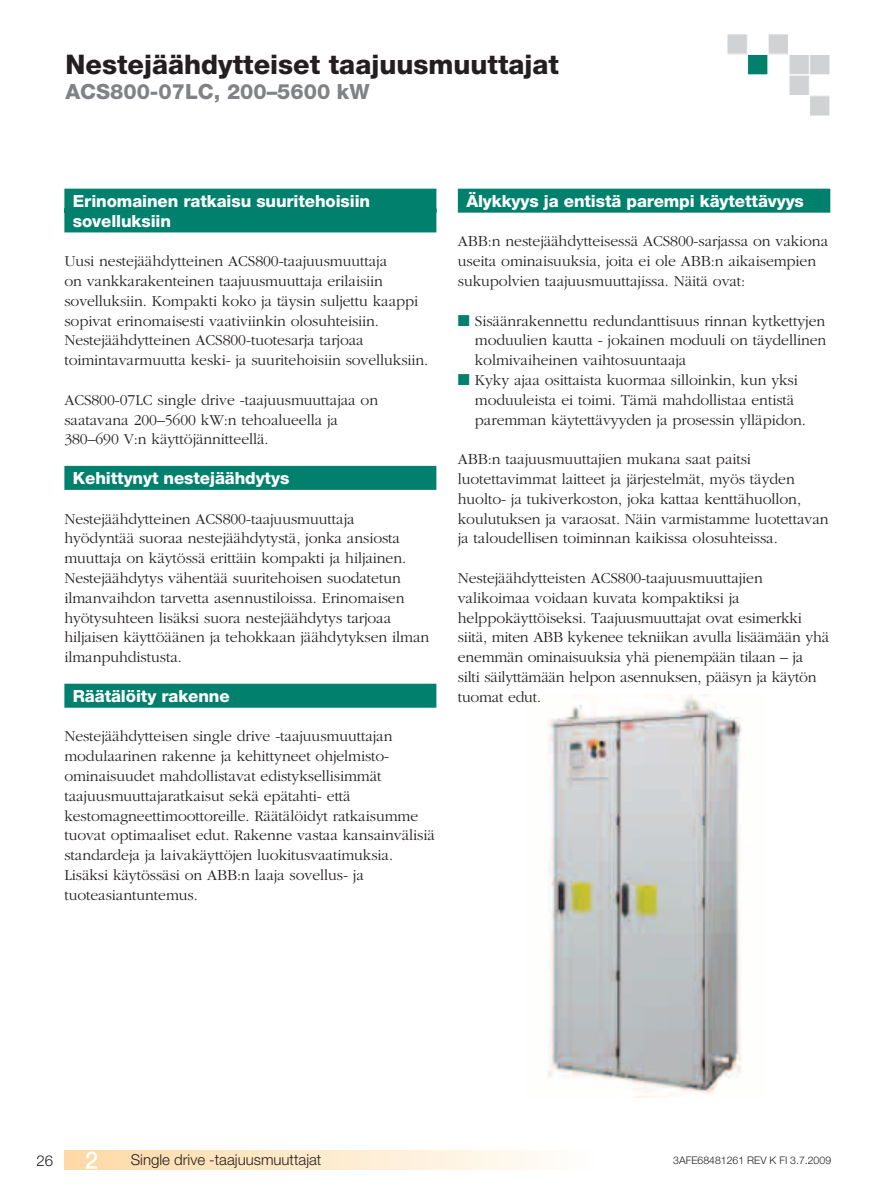
<style>
.page{position:relative;width:894px;height:1189px;background:#fff}
.page>*{position:absolute;margin:0;border:0;box-sizing:border-box;transform-origin:0 0}
.t1{font:800 27px "Helvetica Neue";color:#231f20}
.t2{font:800 21px "Helvetica Neue";color:#808285}
.t3{font:800 16.8px/19.8px "Helvetica Neue";letter-spacing:-.005em;color:#fff}
.t4{font:300 15.75px/19.8px "Garamond";letter-spacing:-.005em;color:#231f20}
.t5{font:300 15px "Helvetica Neue";color:#231f20}
.t6{font:300 10.5px "Helvetica Neue";color:#231f20}
.s1{color:#00806d}
</style>
<div class="page">
<div style="left:726px;top:34px;width:21px;height:20px;background:#d1d2d4"></div>
<div style="left:726px;top:33px;width:21px;height:22px;border:1px solid #fff"></div>
<div style="left:747px;top:54px;width:20px;height:21px;background:#00806d"></div>
<div style="left:746px;top:54px;width:21px;height:21px;border:1px solid #fff"></div>
<div style="left:767px;top:34px;width:21px;height:20px;background:#d1d2d4"></div>
<div style="left:767px;top:33px;width:21px;height:22px;border:1px solid #fff"></div>
<div style="left:788px;top:54px;width:20px;height:21px;background:#d1d2d4"></div>
<div style="left:788px;top:54px;width:21px;height:21px;border:1px solid #fff"></div>
<div style="left:809px;top:54px;width:20px;height:21px;background:#d1d2d4"></div>
<div style="left:808px;top:54px;width:21px;height:21px;border:1px solid #fff"></div>
<div style="left:788px;top:75px;width:20px;height:20px;background:#d1d2d4"></div>
<div style="left:788px;top:75px;width:21px;height:21px;border:1px solid #fff"></div>
<div style="left:809px;top:96px;width:20px;height:20px;background:#d1d2d4"></div>
<div style="left:808px;top:95px;width:21px;height:21px;border:1px solid #fff"></div>
<div style="left:64px;top:1150px;width:531px;height:20px;background:linear-gradient(to right,#fed9a5,#fefefc)"></div>
<svg style="left:86px;top:1151px;width:11px;height:18px"></svg>
<img style="left:548px;top:694px;width:194px;height:403px">
<div style="left:64px;top:189px;width:372px;height:24px;background:#00806d"></div>
<div style="left:64px;top:208px;width:372px;height:24px;background:#00806d"></div>
<div style="left:64px;top:466px;width:372px;height:24px;background:#00806d"></div>
<div style="left:64px;top:684px;width:372px;height:24px;background:#00806d"></div>
<div style="left:457px;top:189px;width:372px;height:24px;background:#00806d"></div>
<h1 class="t1" style="left:65px;top:54px;width:495px">Nestejäähdytteiset taajuusmuuttajat</h1>
<h2 class="t2" style="left:65px;top:84px;width:305px">ACS800-07LC, 200–5600 kW</h2>
<p class="t3" style="left:73px;top:192px;width:299px">Erinomainen ratkaisu suuritehoisiin sovelluksiin</p>
<p class="t4" style="left:64px;top:252px;width:365px">Uusi nestejäähdytteinen ACS800-taajuusmuuttaja<br>on vankkarakenteinen taajuusmuuttaja erilaisiin sovelluksiin. Kompakti koko ja täysin suljettu kaappi sopivat erinomaisesti vaativiinkin olosuhteisiin.<br>Nestejäähdytteinen ACS800-tuotesarja tarjoaa toimintavarmuutta keski- ja suuritehoisiin sovelluksiin.</p>
<p class="t4" style="left:64px;top:391px;width:315px">ACS800-07LC single drive -taajuusmuuttajaa on saatavana 200–5600 kW:n tehoalueella ja<br>380–690 V:n käyttöjännitteellä.</p>
<p class="t3" style="left:73px;top:469px;width:218px">Kehittynyt nestejäähdytys</p>
<p class="t4" style="left:64px;top:510px;width:366px">Nestejäähdytteinen ACS800-taajuusmuuttaja<br>hyödyntää suoraa nestejäähdytystä, jonka ansiosta muuttaja on käytössä erittäin kompakti ja hiljainen.<br>Nestejäähdytys vähentää suuritehoisen suodatetun ilmanvaihdon tarvetta asennustiloissa. Erinomaisen hyötysuhteen lisäksi suora nestejäähdytys tarjoaa hiljaisen käyttöäänen ja tehokkaan jäähdytyksen ilman ilmanpuhdistusta.</p>
<p class="t3" style="left:73px;top:687px;width:158px">Räätälöity rakenne</p>
<p class="t4" style="left:64px;top:728px;width:372px">Nestejäähdytteisen single drive -taajuusmuuttajan modulaarinen rakenne ja kehittyneet ohjelmisto&shy;ominaisuudet mahdollistavat edistyksellisimmät taajuusmuuttajaratkaisut sekä epätahti- että kestomagneettimoottoreille. Räätälöidyt ratkaisumme tuovat optimaaliset edut. Rakenne vastaa kansainvälisiä standardeja ja laivakäyttöjen luokitusvaatimuksia.<br>Lisäksi käytössäsi on ABB:n laaja sovellus- ja tuoteasiantuntemus.</p>
<p class="t3" style="left:466px;top:192px;width:339px">Älykkyys ja entistä parempi käytettävyys</p>
<p class="t4" style="left:457px;top:233px;width:372px">ABB:n nestejäähdytteisessä ACS800-sarjassa on vakiona useita ominaisuuksia, joita ei ole ABB:n aikaisempien sukupolvien taajuusmuuttajissa. Näitä ovat:</p>
<p class="t4" style="left:474px;top:312px;width:353px;text-align:justify;text-indent:-17px"><span class="s1">■</span> Sisäänrakennettu redundanttisuus rinnan kytkettyjen moduulien kautta - jokainen moduuli on täydellinen kolmivaiheinen vaihtosuuntaaja</p>
<p class="t4" style="left:474px;top:371px;width:332px;text-indent:-17px"><span class="s1">■</span> Kyky ajaa osittaista kuormaa silloinkin, kun yksi moduuleista ei toimi. Tämä mahdollistaa entistä paremman käytettävyyden ja prosessin ylläpidon.</p>
<p class="t4" style="left:457px;top:450px;width:372px">ABB:n taajuusmuuttajien mukana saat paitsi luotettavimmat laitteet ja järjestelmät, myös täyden huolto- ja tukiverkoston, joka kattaa kenttähuollon, koulutuksen ja varaosat. Näin varmistamme luotettavan ja taloudellisen toiminnan kaikissa olosuhteissa.</p>
<p class="t4" style="left:457px;top:569px;width:372px">Nestejäähdytteisten ACS800-taajuusmuuttajien valikoimaa voidaan kuvata kompaktiksi ja helppokäyttöiseksi. Taajuusmuuttajat ovat esimerkki siitä, miten ABB kykenee tekniikan avulla lisäämään yhä enemmän ominaisuuksia yhä pienempään tilaan – ja<br>silti säilyttämään helpon asennuksen, pääsyn ja käytön tuomat edut.</p>
<p class="t5" style="left:37px;top:1155px;width:18px">26</p>
<p class="t5" style="left:131px;top:1155px;width:192px">Single drive -taajuusmuuttajat</p>
<p class="t6" style="left:673px;top:1157px;width:159px">3AFE68481261 REV K FI 3.7.2009</p>
</div>
